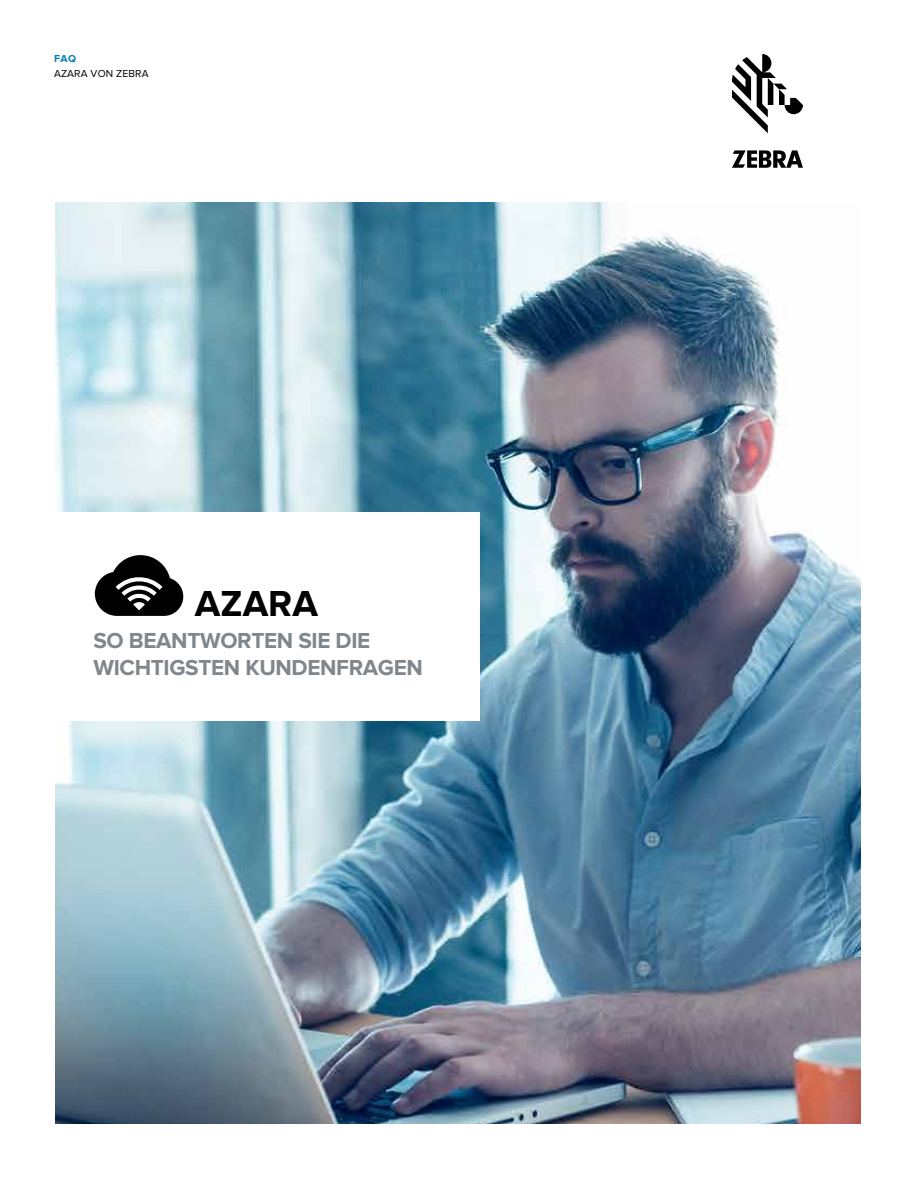
<style>
.page{position:relative;width:918px;height:1188px;background:#fff}
.page>*{position:absolute;margin:0;border:0;box-sizing:border-box;transform-origin:0 0}
.t1{font:700 37.5px "Proxima Nova";color:#010101}
.t2{font:700 22.5px/27px "Proxima Nova";letter-spacing:-.015em;color:#7f878d}
.t3{font:10.5px "Proxima Nova";letter-spacing:.01em;color:#000}
.t4{font:700 10.5px "Proxima Nova";color:#0b7db2}
</style>
<div class="page">
<img style="left:55px;top:203px;width:806px;height:921px">
<div style="left:53px;top:512px;width:427px;height:208px;background:#fff"></div>
<svg style="left:95px;top:555px;width:88px;height:61px"></svg>
<svg style="left:732px;top:54px;width:71px;height:79px"></svg>
<svg style="left:732px;top:150px;width:71px;height:18px"></svg>
<p class="t4" style="left:54px;top:53px;width:24px">FAQ</p>
<p class="t3" style="left:54px;top:67px;width:96px">AZARA VON ZEBRA</p>
<h1 class="t1" style="left:195px;top:582px;width:125px">AZARA</h1>
<p class="t2" style="left:93px;top:628px;width:331px">SO BEANTWORTEN SIE DIE<br>WICHTIGSTEN KUNDENFRAGEN</p>
</div>
